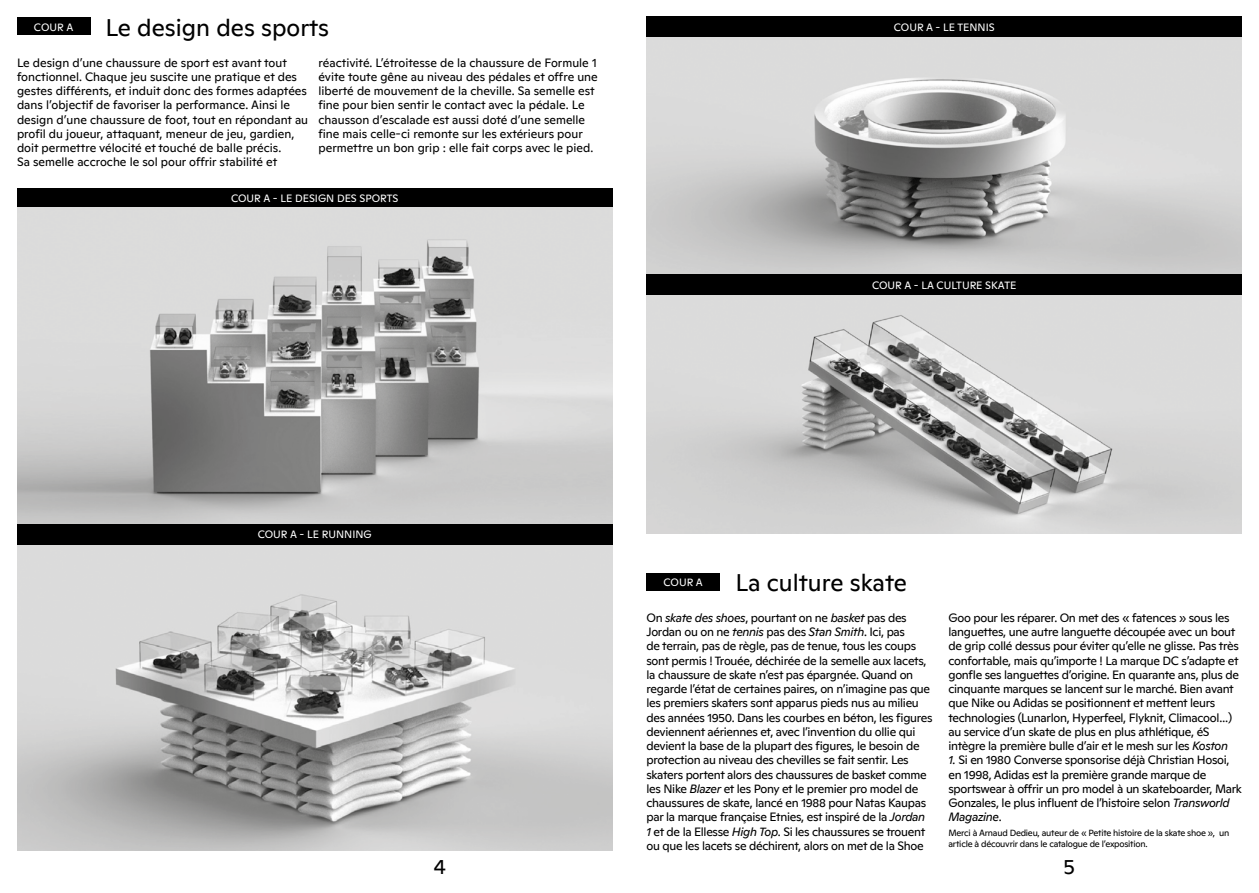
<style>
.page{position:relative;width:1259px;height:893px;background:#fff}
.page>*{position:absolute;margin:0;border:0;box-sizing:border-box;transform-origin:0 0}
.TEXTE_LIVRET{font:24px "Ginto";color:#000}
.t1{font:21px "Ginto";color:#000}
.CELLULE_TEXTE{font:12px/14.2px "Ginto";letter-spacing:-.025em;color:#000}
.TEXTE_LIVRET-2{font:12px/14.2px "Ginto";color:#000}
.t2{font:10.65px "Ginto";color:#fff}
.CELLULE_TEXTE-2{font:9px/11.2px "Ginto";letter-spacing:-.025em;color:#000}
.s1{font-style:italic}
</style>
<div class="page">
<div style="left:646px;top:573px;width:73px;height:18px;background:#000"></div>
<div style="left:646px;top:274px;width:596px;height:21px;background:#000"></div>
<div style="left:646px;top:17px;width:596px;height:21px;background:#000"></div>
<img style="left:646px;top:295px;width:596px;height:238px">
<img style="left:646px;top:38px;width:596px;height:236px">
<img style="left:17px;top:544px;width:595px;height:306px">
<div style="left:17px;top:18px;width:73px;height:17px;background:#000"></div>
<div style="left:17px;top:188px;width:595px;height:19px;background:#000"></div>
<div style="left:17px;top:523px;width:595px;height:21px;background:#000"></div>
<img style="left:17px;top:207px;width:595px;height:316px">
<p class="TEXTE_LIVRET" style="left:105px;top:10px;width:225px">Le design des sports</p>
<p class="t2" style="left:894px;top:20px;width:102px">COUR A - LE TENNIS</p>
<p class="TEXTE_LIVRET-2" style="left:17px;top:55px;width:293px">Le design d’une chaussure de sport est avant tout fonctionnel. Chaque jeu suscite une pratique et des gestes différents, et induit donc des formes adaptées dans l’objectif de favoriser la performance. Ainsi le design d’une chaussure de foot, tout en répondant au profil du joueur, attaquant, meneur de jeu, gardien, doit permettre vélocité et touché de balle précis.<br>Sa semelle accroche le sol pour offrir stabilité et</p>
<p class="TEXTE_LIVRET-2" style="left:318px;top:55px;width:281px">réactivité. L’étroitesse de la chaussure de Formule 1 évite toute gêne au niveau des pédales et offre une liberté de mouvement de la cheville. Sa semelle est fine pour bien sentir le contact avec la pédale. Le chausson d’escalade est aussi doté d’une semelle fine mais celle-ci remonte sur les extérieurs pour permettre un bon grip : elle fait corps avec le pied.</p>
<p class="t2" style="left:34px;top:19px;width:41px">COUR A</p>
<p class="t2" style="left:231px;top:190px;width:169px">COUR A - LE DESIGN DES SPORTS</p>
<p class="t2" style="left:872px;top:277px;width:146px">COUR A - LA CULTURE SKATE</p>
<p class="t2" style="left:258px;top:526px;width:115px">COUR A - LE RUNNING</p>
<p class="t2" style="left:663px;top:575px;width:41px">COUR A</p>
<p class="TEXTE_LIVRET" style="left:735px;top:565px;width:173px">La culture skate</p>
<p class="CELLULE_TEXTE" style="left:646px;top:610px;width:287px">On <span class="s1">skate des shoes</span>, pourtant on ne <span class="s1">basket</span> pas des Jordan ou on ne <span class="s1">tennis</span> pas des <span class="s1">Stan Smith</span>. Ici, pas<br>de terrain, pas de règle, pas de tenue, tous les coups sont permis ! Trouée, déchirée de la semelle aux lacets, la chaussure de skate n’est pas épargnée. Quand on regarde l’état de certaines paires, on n’imagine pas que les premiers skaters sont apparus pieds nus au milieu des années 1950. Dans les courbes en béton, les figures deviennent aériennes et, avec l’invention du ollie qui devient la base de la plupart des figures, le besoin de protection au niveau des chevilles se fait sentir. Les skaters portent alors des chaussures de basket comme les Nike <span class="s1">Blazer</span> et les Pony et le premier pro model de chaussures de skate, lancé en 1988 pour Natas Kaupas par la marque française Etnies, est inspiré de la <span class="s1">Jordan 1</span> et de la Ellesse <span class="s1">High Top</span>. Si les chaussures se trouent ou que les lacets se déchirent, alors on met de la Shoe</p>
<p class="CELLULE_TEXTE" style="left:948px;top:610px;width:292px">Goo pour les réparer. On met des « fatences » sous les languettes, une autre languette découpée avec un bout de grip collé dessus pour éviter qu’elle ne glisse. Pas très confortable, mais qu’importe ! La marque DC s’adapte et gonfle ses languettes d’origine. En quarante ans, plus de cinquante marques se lancent sur le marché. Bien avant que Nike ou Adidas se positionnent et mettent leurs technologies (Lunarlon, Hyperfeel, Flyknit, Climacool…) au service d’un skate de plus en plus athlétique, éS intègre la première bulle d’air et le mesh sur les <span class="s1">Koston</span></p>
<p class="CELLULE_TEXTE" style="left:948px;top:752px;width:295px"><span class="s1">1.</span> Si en 1980 Converse sponsorise déjà Christian Hosoi, en 1998, Adidas est la première grande marque de sportswear à offrir un pro model à un skateboarder, Mark Gonzales, le plus influent de l’histoire selon <span class="s1">Transworld Magazine</span>.</p>
<p class="CELLULE_TEXTE-2" style="left:948px;top:826px;width:282px">Merci à Arnaud Dedieu, auteur de « Petite histoire de la skate shoe », un article à découvrir dans le catalogue de l’exposition.</p>
<h2 class="t1" style="left:434px;top:851px;width:14px">4</h2>
<h2 class="t1" style="left:1063px;top:851px;width:13px">5</h2>
</div>
